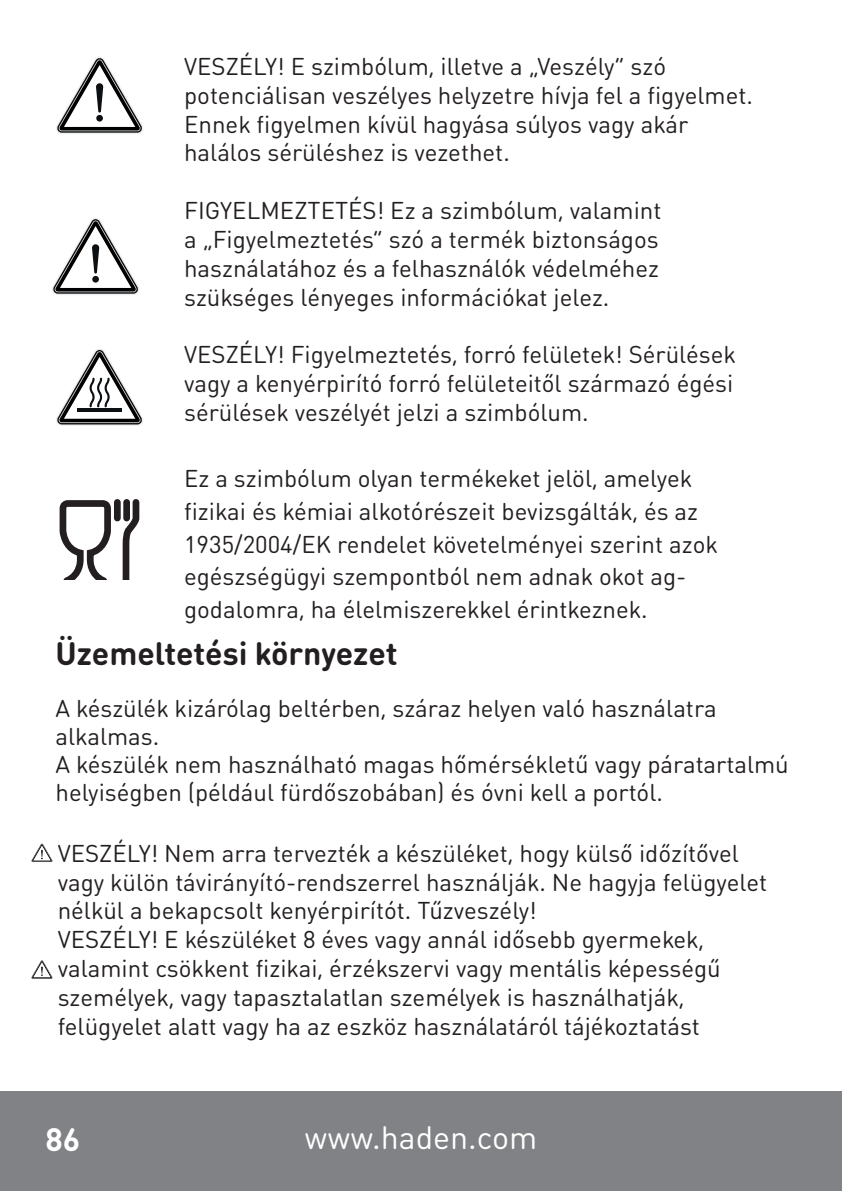
<style>
.page{position:relative;width:842px;height:1191px;background:#fff}
.page>*{position:absolute;margin:0;border:0;box-sizing:border-box;transform-origin:0 0}
.t1{font:700 32px "DIN Round Pro";color:#231f20}
.t2{font:32px "DIN Round Pro";color:#fff}
.t3{font:700 32px "DIN Round Pro";color:#fff}
.Paragraph_Style21{font:24px/28.8px "DIN Round Pro";color:#231f20}
</style>
<div class="page">
<svg style="left:56px;top:57px;width:87px;height:77px"></svg>
<div style="left:96px;top:115px;width:7px;height:7px;background:#0c1013;border-radius:50%"></div>
<svg style="left:52px;top:218px;width:87px;height:77px"></svg>
<div style="left:92px;top:276px;width:7px;height:6px;background:#0c1013;border-radius:50%"></div>
<svg style="left:56px;top:349px;width:87px;height:77px"></svg>
<svg style="left:60px;top:500px;width:51px;height:79px"></svg>
<div style="left:114px;top:499px;width:7px;height:22px;background:#231f20;border-radius:3px"></div>
<svg style="left:123px;top:499px;width:17px;height:80px"></svg>
<svg style="left:31px;top:843px;width:22px;height:19px"></svg>
<svg style="left:31px;top:960px;width:22px;height:19px"></svg>
<div style="left:0;top:1091px;width:842px;height:100px;background:#808285"></div>
<p class="Paragraph_Style21" style="left:184px;top:51px;width:570px">VESZÉLY! E szimbólum, illetve a „Veszély” szó potenciálisan veszélyes helyzetre hívja fel a figyelmet.<br>Ennek figyelmen kívül hagyása súlyos vagy akár halálos sérüléshez is vezethet.</p>
<p class="Paragraph_Style21" style="left:184px;top:195px;width:479px;text-align:justify">FIGYELMEZTETÉS! Ez a szimbólum, valamint a „Figyelmeztetés” szó a termék biztonságos használatához és a felhasználók védelméhez szükséges lényeges információkat jelez.</p>
<p class="Paragraph_Style21" style="left:184px;top:339px;width:553px;text-align:justify">VESZÉLY! Figyelmeztetés, forró felületek! Sérülések vagy a kenyérpirító forró felületeitől származó égési sérülések veszélyét jelzi a szimbólum.</p>
<p class="Paragraph_Style21" style="left:184px;top:460px;width:535px;line-height:33px">Ez a szimbólum olyan termékeket jelöl, amelyek fizikai és kémiai alkotórészeit bevizsgálták, és az 1935/2004/EK rendelet követelményei szerint azok egészségügyi szempontból nem adnak okot ag&shy;godalomra, ha élelmiszerekkel érintkeznek.</p>
<p class="t1" style="left:56px;top:631px;width:343px">Üzemeltetési környezet</p>
<p class="Paragraph_Style21" style="left:56px;top:693px;width:735px;line-height:28px">A készülék kizárólag beltérben, száraz helyen való használatra alkalmas.<br>A készülék nem használható magas hőmérsékletű vagy páratartalmú helyiségben (például fürdőszobában) és óvni kell a portól.</p>
<p class="Paragraph_Style21" style="left:58px;top:837px;width:711px">VESZÉLY! Nem arra tervezték a készüléket, hogy külső időzítővel vagy külön távirányító-rendszerrel használják. Ne hagyja felügyelet nélkül a bekapcsolt kenyérpirítót. Tűzveszély!</p>
<p class="Paragraph_Style21" style="left:58px;top:924px;width:665px">VESZÉLY! E készüléket 8 éves vagy annál idősebb gyermekek, valamint csökkent fizikai, érzékszervi vagy mentális képességű személyek, vagy tapasztalatlan személyek is használhatják, felügyelet alatt vagy ha az eszköz használatáról tájékoztatást</p>
<h1 class="t3" style="left:45px;top:1117px;width:36px">86</h1>
<h1 class="t2" style="left:304px;top:1116px;width:234px">www.haden.com</h1>
</div>
